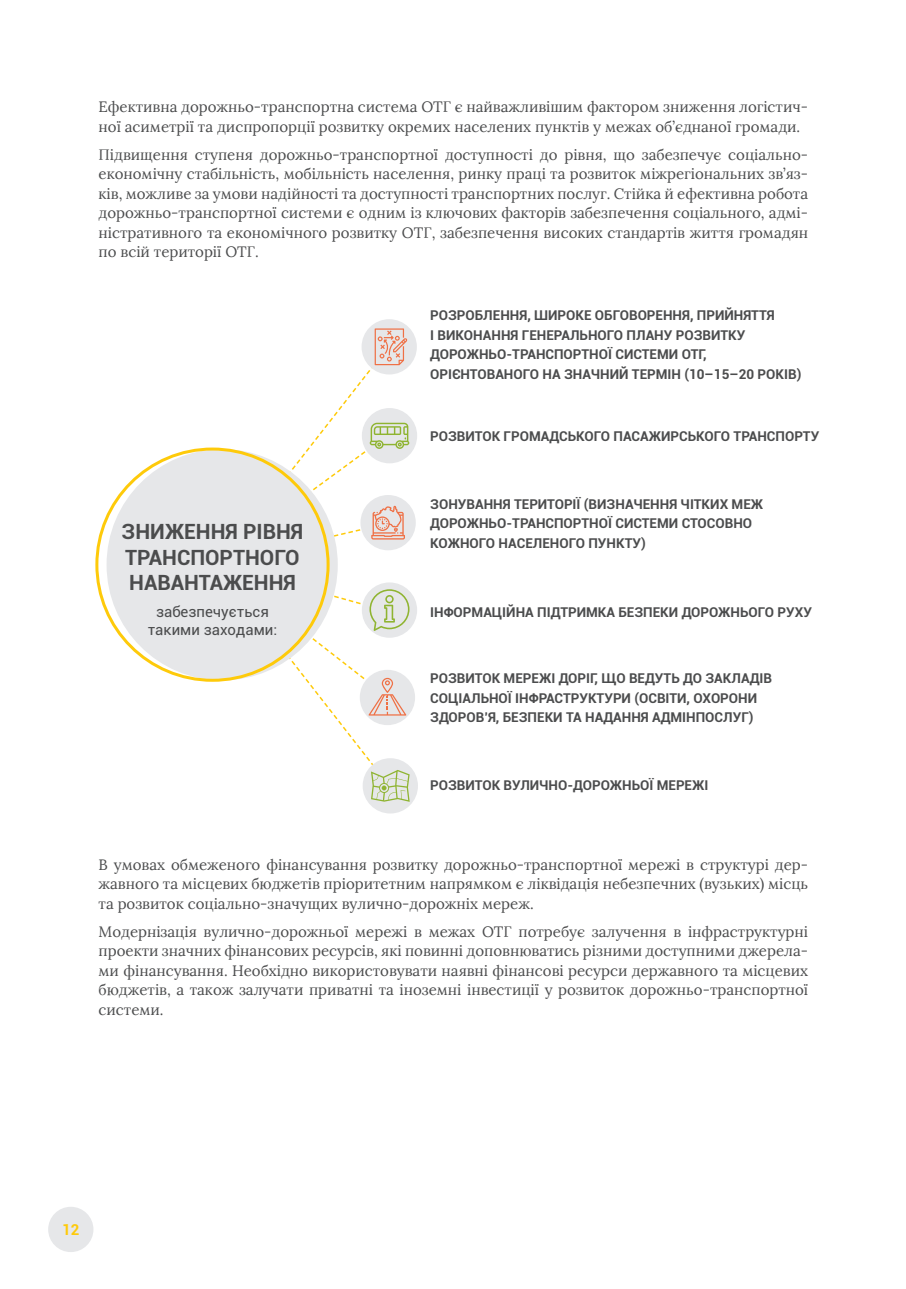
<style>
.page{position:relative;width:906px;height:1289px;background:#fff}
.page>*{position:absolute;margin:0;border:0;box-sizing:border-box;transform-origin:0 0}
.Подзаголовок_2{font:700 21px/25.2px "Roboto";color:#4b4c4d}
.Текст_основной{font:15px/19.5px "Lora";color:#4b4c4d;text-align:justify}
.Подзаголовок_2-2{font:15px/18px "Roboto";color:#4b4c4d;text-align:center}
.t1{font:700 15px "Roboto";color:#feca0a}
.Текст_основной-2{font:700 13.5px/19.5px "Roboto";color:#4b4c4d}
</style>
<div class="page">
<div style="left:48px;top:1206px;width:45px;height:45px;background:#e6e7e9;border-radius:50%"></div>
<div style="left:107px;top:449px;width:231px;height:231px;background:#e6e7e9;border-radius:50%"></div>
<div style="left:361px;top:319px;width:56px;height:55px;background:#e6e7e9;border-radius:50%"></div>
<div style="left:362px;top:408px;width:55px;height:55px;background:#e6e7e9;border-radius:50%"></div>
<div style="left:360px;top:495px;width:56px;height:55px;background:#e6e7e9;border-radius:50%"></div>
<div style="left:362px;top:582px;width:55px;height:55px;background:#e6e7e9;border-radius:50%"></div>
<div style="left:360px;top:669px;width:55px;height:56px;background:#e6e7e9;border-radius:50%"></div>
<div style="left:363px;top:758px;width:55px;height:55px;background:#e6e7e9;border-radius:50%"></div>
<svg style="left:215px;top:328px;width:195px;height:473px"></svg>
<p class="Текст_основной" style="left:99px;top:97px;width:711px">Ефективна дорожньо-транспортна система ОТГ є найважливішим фактором зниження логістич&shy;ної асиметрії та диспропорції розвитку окремих населених пунктів у межах об’єднаної громади.</p>
<p class="Текст_основной" style="left:99px;top:144px;width:711px">Підвищення ступеня дорожньо-транспортної доступності до рівня, що забезпечує соціально&shy;економічну стабільність, мобільність населення, ринку праці та розвиток міжрегіональних зв’яз&shy;ків, можливе за умови надійності та доступності транспортних послуг. Стійка й ефективна робота дорожньо-транспортної системи є одним із ключових факторів забезпечення соціального, адмі&shy;ністративного та економічного розвитку ОТГ, забезпечення високих стандартів життя громадян по всій території ОТГ.</p>
<p class="Текст_основной-2" style="left:430px;top:305px;width:373px">РОЗРОБЛЕННЯ, ШИРОКЕ ОБГОВОРЕННЯ, ПРИЙНЯТТЯ<br>І ВИКОНАННЯ ГЕНЕРАЛЬНОГО ПЛАНУ РОЗВИТКУ ДОРОЖНЬО-ТРАНСПОРТНОЇ СИСТЕМИ ОТГ, ОРІЄНТОВАНОГО НА ЗНАЧНИЙ ТЕРМІН (10–15–20 РОКІВ)</p>
<p class="Подзаголовок_2" style="left:122px;top:518px;width:183px">ЗНИЖЕННЯ РІВНЯ<br>ТРАНСПОРТНОГО<br>НАВАНТАЖЕННЯ</p>
<p class="Подзаголовок_2-2" style="left:148px;top:602px;width:131px">забезпечується такими заходами:</p>
<p class="Текст_основной-2" style="left:430px;top:426px;width:390px">РОЗВИТОК ГРОМАДСЬКОГО ПАСАЖИРСЬКОГО ТРАНСПОРТУ</p>
<p class="Текст_основной-2" style="left:430px;top:493px;width:334px">ЗОНУВАННЯ ТЕРИТОРІЇ (ВИЗНАЧЕННЯ ЧІТКИХ МЕЖ<br>ДОРОЖНЬО-ТРАНСПОРТНОЇ СИСТЕМИ СТОСОВНО<br>КОЖНОГО НАСЕЛЕНОГО ПУНКТУ)</p>
<p class="Текст_основной-2" style="left:430px;top:601px;width:383px">ІНФОРМАЦІЙНА ПІДТРИМКА БЕЗПЕКИ ДОРОЖНЬОГО РУХУ</p>
<p class="Текст_основной-2" style="left:430px;top:668px;width:343px">РОЗВИТОК МЕРЕЖІ ДОРІГ, ЩО ВЕДУТЬ ДО ЗАКЛАДІВ<br>СОЦІАЛЬНОЇ ІНФРАСТРУКТУРИ (ОСВІТИ, ОХОРОНИ<br>ЗДОРОВ’Я, БЕЗПЕКИ ТА НАДАННЯ АДМІНПОСЛУГ)</p>
<p class="Текст_основной-2" style="left:430px;top:774px;width:280px">РОЗВИТОК ВУЛИЧНО-ДОРОЖНЬОЇ МЕРЕЖІ</p>
<p class="Текст_основной" style="left:99px;top:854px;width:711px">В умовах обмеженого фінансування розвитку дорожньо-транспортної мережі в структурі дер&shy;жавного та місцевих бюджетів пріоритетним напрямком є ліквідація небезпечних (вузьких) місць та розвиток соціально-значущих вулично-дорожніх мереж.</p>
<p class="Текст_основной" style="left:99px;top:921px;width:711px">Модернізація вулично-дорожньої мережі в межах ОТГ потребує залучення в інфраструктурні проекти значних фінансових ресурсів, які повинні доповнюватись різними доступними джерела&shy;ми фінансування. Необхідно використовувати наявні фінансові ресурси державного та місцевих бюджетів, а також залучати приватні та іноземні інвестиції у розвиток дорожньо-транспортної системи.</p>
<p class="t1" style="left:62px;top:1218px;width:19px">12</p>
</div>
